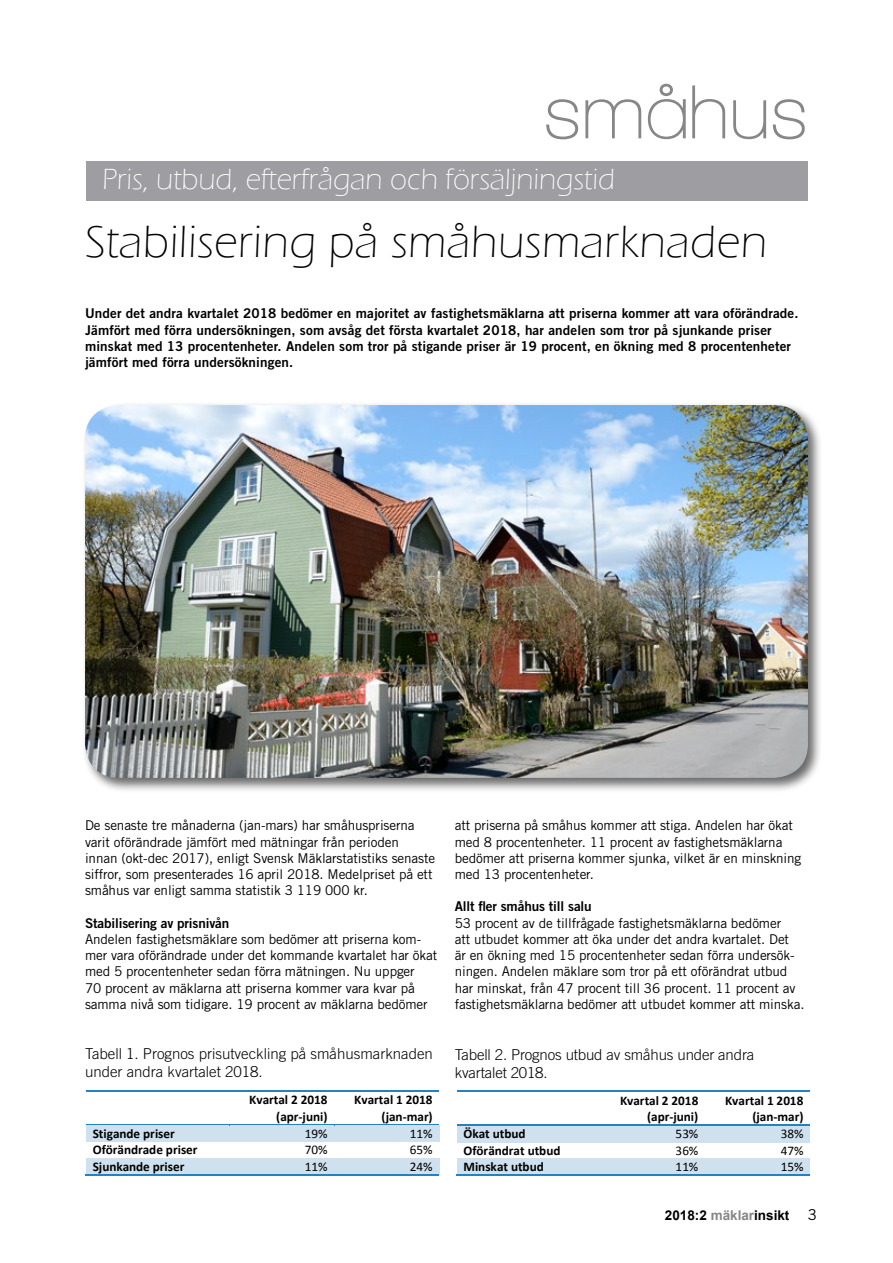
<style>
.page{position:relative;width:893px;height:1263px;background:#fff}
.page>*{position:absolute;margin:0;border:0;box-sizing:border-box;transform-origin:0 0}
.t1{font:600 78px "Walkway";color:#878787}
.t2{font:300 46.5px "Eras ITC";letter-spacing:.01em;color:#010000}
.t3{font:300 30px "Eras ITC";color:#fff}
.t4{font:300 15px/18px "Trade Gothic LT Std";color:#000}
.t5{font:15px "Trade Gothic LT Std";color:#000}
.t6{font:13.5px/16.2px "Trade Gothic LT Std";letter-spacing:-.01em;color:#010000}
.t7{font:13.5px/16.2px "Trade Gothic LT Std Bd 2";letter-spacing:.01em;color:#000}
.t8{font:13.5px "Trade Gothic LT Std Bd 2";letter-spacing:-.01em;color:#010000}
.t9{font:700 13.5px "Arial";color:#000}
.t10{font:700 13.2px/16px "Calibri";letter-spacing:-.005em;color:#000;text-align:right}
.t11{font:13.2px "Calibri";letter-spacing:.005em;color:#000}
.s1{color:#878787}
</style>
<div class="page">
<div style="left:82px;top:402px;width:741px;height:391px;background:#000;opacity:.59"></div>
<img style="left:85px;top:405px;width:723px;height:373px">
<div style="left:86px;top:161px;width:721px;height:40px;background:#9e9ea2"></div>
<hr style="left:86px;top:1090px;width:143px;height:2px;background:#2482c1">
<hr style="left:230px;top:1090px;width:104px;height:2px;background:#2482c1">
<hr style="left:335px;top:1090px;width:104px;height:2px;background:#2482c1">
<div style="left:86px;top:1126px;width:143px;height:16px;background:#cfe0ef"></div>
<div style="left:229px;top:1126px;width:105px;height:16px;background:#cfe0ef"></div>
<div style="left:334px;top:1126px;width:105px;height:16px;background:#cfe0ef"></div>
<hr style="left:86px;top:1124px;width:143px;height:2px;background:#2482c1">
<hr style="left:230px;top:1124px;width:104px;height:2px;background:#2482c1">
<hr style="left:335px;top:1124px;width:104px;height:2px;background:#2482c1">
<div style="left:86px;top:1158px;width:143px;height:16px;background:#cfe0ef"></div>
<div style="left:229px;top:1158px;width:105px;height:16px;background:#cfe0ef"></div>
<div style="left:334px;top:1158px;width:105px;height:16px;background:#cfe0ef"></div>
<hr style="left:85px;top:1174px;width:144px;height:2px;background:#2482c1">
<hr style="left:230px;top:1174px;width:104px;height:2px;background:#2482c1">
<hr style="left:335px;top:1174px;width:104px;height:2px;background:#2482c1">
<hr style="left:457px;top:1090px;width:142px;height:2px;background:#2482c1">
<hr style="left:601px;top:1090px;width:104px;height:2px;background:#2482c1">
<hr style="left:706px;top:1090px;width:104px;height:2px;background:#2482c1">
<div style="left:457px;top:1126px;width:143px;height:16px;background:#cfe0ef"></div>
<div style="left:600px;top:1126px;width:105px;height:16px;background:#cfe0ef"></div>
<div style="left:705px;top:1126px;width:105px;height:16px;background:#cfe0ef"></div>
<hr style="left:457px;top:1124px;width:142px;height:2px;background:#2482c1">
<hr style="left:601px;top:1124px;width:104px;height:2px;background:#2482c1">
<hr style="left:706px;top:1124px;width:104px;height:2px;background:#2482c1">
<div style="left:457px;top:1158px;width:143px;height:16px;background:#cfe0ef"></div>
<div style="left:600px;top:1158px;width:105px;height:16px;background:#cfe0ef"></div>
<div style="left:705px;top:1158px;width:105px;height:16px;background:#cfe0ef"></div>
<hr style="left:456px;top:1174px;width:143px;height:2px;background:#2482c1">
<hr style="left:600px;top:1174px;width:105px;height:2px;background:#2482c1">
<hr style="left:705px;top:1174px;width:105px;height:2px;background:#2482c1">
<h1 class="t1" style="left:544px;top:70px;width:266px">småhus</h1>
<h3 class="t3" style="left:102px;top:163px;width:514px">Pris, utbud, efterfrågan och försäljningstid</h3>
<h2 class="t2" style="left:85px;top:216px;width:684px">Stabilisering på småhusmarknaden</h2>
<p class="t7" style="left:85px;top:305px;width:715px">Under det andra kvartalet 2018 bedömer en majoritet av fastighetsmäklarna att priserna kommer att vara oförändrade.<br>Jämfört med förra undersökningen, som avsåg det första kvartalet 2018, har andelen som tror på sjunkande priser minskat med 13 procentenheter. Andelen som tror på stigande priser är 19 procent, en ökning med 8 procentenheter jämfört med förra undersökningen.</p>
<p class="t6" style="left:85px;top:817px;width:352px">De senaste tre månaderna (jan-mars) har småhuspriserna varit oförändrade jämfört med mätningar från perioden<br>innan (okt-dec 2017), enligt Svensk Mäklarstatistiks senaste siffror, som presenterades 16 april 2018. Medelpriset på ett småhus var enligt samma statistik 3 119 000 kr.</p>
<p class="t8" style="left:85px;top:914px;width:146px">Stabilisering av prisnivån</p>
<p class="t6" style="left:85px;top:931px;width:354px">Andelen fastighetsmäklare som bedömer att priserna kom&shy;mer vara oförändrade under det kommande kvartalet har ökat med 5 procentenheter sedan förra mätningen. Nu uppger<br>70 procent av mäklarna att priserna kommer vara kvar på samma nivå som tidigare. 19 procent av mäklarna bedömer</p>
<p class="t4" style="left:85px;top:1044px;width:349px">Tabell 1. Prognos prisutveckling på småhusmarknaden under andra kvartalet 2018.</p>
<p class="t10" style="left:249px;top:1092px;width:80px">Kvartal 2 2018 (apr-juni)</p>
<p class="t10" style="left:354px;top:1092px;width:80px">Kvartal 1 2018 (jan-mar)</p>
<p class="t10" style="left:93px;top:1126px;width:84px">Stigande priser</p>
<p class="t11" style="left:305px;top:1126px;width:24px">19%</p>
<p class="t11" style="left:410px;top:1126px;width:24px">11%</p>
<p class="t10" style="left:93px;top:1142px;width:106px">Oförändrade priser</p>
<p class="t11" style="left:305px;top:1142px;width:24px">70%</p>
<p class="t11" style="left:410px;top:1142px;width:24px">65%</p>
<p class="t10" style="left:93px;top:1158px;width:93px">Sjunkande priser</p>
<p class="t11" style="left:305px;top:1158px;width:24px">11%</p>
<p class="t11" style="left:410px;top:1158px;width:24px">24%</p>
<p class="t6" style="left:455px;top:817px;width:348px">att priserna på småhus kommer att stiga. Andelen har ökat med 8 procentenheter. 11 procent av fastighetsmäklarna bedömer att priserna kommer sjunka, vilket är en minskning med 13 procentenheter.</p>
<p class="t8" style="left:455px;top:898px;width:138px">Allt fler småhus till salu</p>
<p class="t6" style="left:455px;top:915px;width:351px">53 procent av de tillfrågade fastighetsmäklarna bedömer<br>att utbudet kommer att öka under det andra kvartalet. Det<br>är en ökning med 15 procentenheter sedan förra undersök&shy;ningen. Andelen mäklare som tror på ett oförändrat utbud har minskat, från 47 procent till 36 procent. 11 procent av fastighetsmäklarna bedömer att utbudet kommer att minska.</p>
<p class="t4" style="left:455px;top:1045px;width:301px">Tabell 2. Prognos utbud av småhus under andra kvartalet 2018.</p>
<p class="t10" style="left:620px;top:1092px;width:80px">Kvartal 2 2018 (apr-juni)</p>
<p class="t10" style="left:725px;top:1092px;width:80px">Kvartal 1 2018 (jan-mar)</p>
<p class="t10" style="left:464px;top:1126px;width:64px">Ökat utbud</p>
<p class="t11" style="left:676px;top:1126px;width:24px">53%</p>
<p class="t11" style="left:781px;top:1126px;width:24px">38%</p>
<p class="t10" style="left:464px;top:1142px;width:98px">Oförändrat utbud</p>
<p class="t11" style="left:676px;top:1142px;width:24px">36%</p>
<p class="t11" style="left:781px;top:1142px;width:24px">47%</p>
<p class="t10" style="left:464px;top:1158px;width:82px">Minskat utbud</p>
<p class="t11" style="left:676px;top:1158px;width:24px">11%</p>
<p class="t11" style="left:781px;top:1158px;width:24px">15%</p>
<p class="t9" style="left:665px;top:1206px;width:126px">2018:2 <span class="s1">mäklar</span>insikt</p>
<p class="t5" style="left:808px;top:1205px;width:11px">3</p>
</div>
